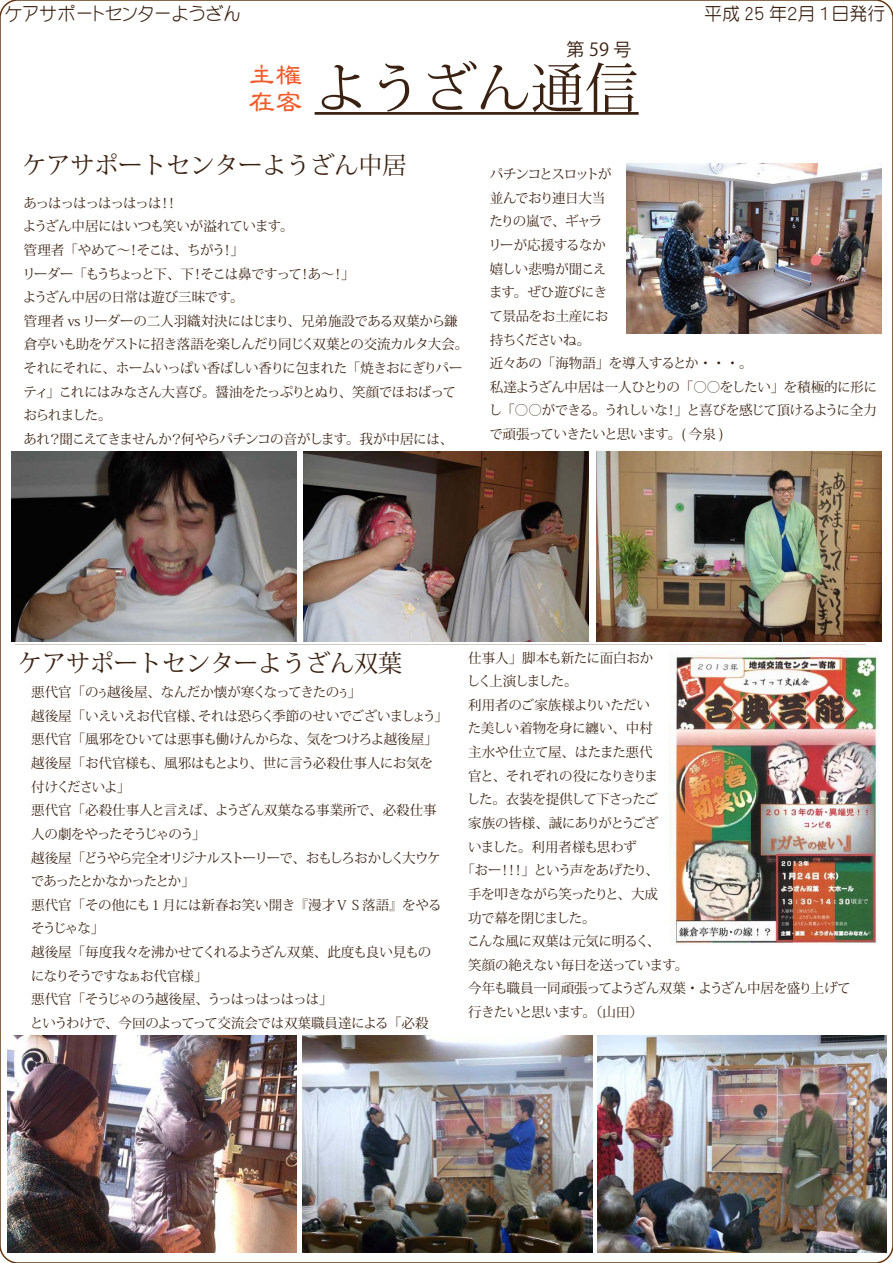
<style>
.page{position:relative;width:893px;height:1263px;background:#fff}
.page>*{position:absolute;margin:0;border:0;box-sizing:border-box;transform-origin:0 0}
.t1{font:54px "Koz Min Pro";color:#3a2111}
.t2{font:27px/27px "Leisu EGP Medium SJIS";color:#f15a29}
.t3{font:24px "Koz Min Pr 6 N";color:#3a2111}
.t4{font:18px "Yenti EGP Medium SJIS";color:#3a2111}
.t5{font:18px "Koz Go Pro";color:#3a2111}
.t6{font:13.5px/23.7px "Koz Min Pro";letter-spacing:-.04em;color:#3a2111}
.t7{font:13.5px "Koz Min Pro";letter-spacing:-.02em;color:#3a2111}
.t8{font:13.5px "Koz Min Pro";letter-spacing:-.01em;color:#3a2111}
.t9{font:13.5px "Koz Min Pro";letter-spacing:-.065em;color:#3a2111}
.t10{font:13.5px "Koz Min Pro";letter-spacing:-.075em;color:#3a2111}
.t11{font:13.5px "Koz Min Pro";letter-spacing:-.06em;color:#3a2111}
.t12{font:13.5px "Koz Min Pro";letter-spacing:-.12em;color:#3a2111}
</style>
<div class="page">
<hr style="left:315px;top:112px;width:324px;height:3px;background:#3a2111">
<img style="left:597px;top:1035px;width:290px;height:217px">
<img style="left:669px;top:651px;width:209px;height:293px">
<img style="left:7px;top:1035px;width:290px;height:217px">
<img style="left:303px;top:1035px;width:289px;height:217px">
<img style="left:626px;top:163px;width:255px;height:170px">
<img style="left:304px;top:452px;width:285px;height:189px">
<img style="left:596px;top:452px;width:285px;height:189px">
<img style="left:12px;top:452px;width:285px;height:189px">
<h3 class="t4" style="left:5px;top:4px;width:238px">ケアサポートセンターようざん</h3>
<h2 class="t2" style="left:249px;top:61px;width:55px">主権在客</h2>
<h3 class="t5" style="left:567px;top:37px;width:66px">第59号</h3>
<h1 class="t1" style="left:315px;top:50px;width:326px">ようざん通信</h1>
<h3 class="t4" style="left:704px;top:4px;width:183px">平成 25 年２月 1 日発行</h3>
<h3 class="t3" style="left:22px;top:152px;width:385px">ケアサポートセンターようざん中居</h3>
<p class="t6" style="left:22px;top:190px;width:448px">あっはっはっはっはっは！！<br>ようざん中居にはいつも笑いが溢れています。<br>管理者「やめて～！そこは、ちがう！」<br>リーダー「もうちょっと下、下！そこは鼻ですって！あ～！」　　<br>ようざん中居の日常は遊び三昧です。<br>管理者 vs リーダーの二人羽織対決にはじまり、兄弟施設である双葉から鎌倉亭いも助をゲストに招き落語を楽しんだり同じく双葉との交流カルタ大会。それにそれに、ホームいっぱい香ばしい香りに包まれた「焼きおにぎりパーティ」これにはみなさん大喜び。醤油をたっぷりとぬり、笑顔でほおばっておられました。<br>あれ？聞こえてきませんか？何やらパチンコの音がします。我が中居には、</p>
<p class="t6" style="left:488px;top:162px;width:390px">パチンコとスロットが<br>並んでおり連日大当<br>たりの嵐で、ギャラ<br>リーが応援するなか<br>嬉しい悲鳴が聞こえ<br>ます。ぜひ遊びにき<br>て景品をお土産にお<br>持ちくださいね。<br>近々あの「海物語」を導入するとか・・・。<br>私達ようざん中居は一人ひとりの「○○をしたい」を積極的に形にし「○○ができる。うれしいな！」と喜びを感じて頂けるように全力で頑張っていきたいと思います。( 今泉 )</p>
<h3 class="t3" style="left:18px;top:649px;width:385px">ケアサポートセンターようざん双葉</h3>
<p class="t6" style="left:30px;top:680px;width:420px">悪代官「のぅ越後屋、なんだか懐が寒くなってきたのぅ」<br>越後屋「いえいえお代官様、それは恐らく季節のせいでございましょう」悪代官「風邪をひいては悪事も働けんからな、気をつけろよ越後屋」越後屋「お代官様も、風邪はもとより、世に言う必殺仕事人にお気を付けくださいよ」<br>悪代官「必殺仕事人と言えば、ようざん双葉なる事業所で、必殺仕事人の劇をやったそうじゃのう」<br>越後屋「どうやら完全オリジナルストーリーで、おもしろおかしく大ウケであったとかなかったとか」<br>悪代官「その他にも１月には新春お笑い開き『漫才ＶＳ落語』をやるそうじゃな」<br>越後屋「毎度我々を沸かせてくれるようざん双葉、此度も良い見もの<br>になりそうですなぁお代官様」<br>悪代官「そうじゃのう越後屋、うっはっはっはっは」<br>というわけで、今回のよってって交流会では双葉職員達による「必殺</p>
<p class="t7" style="left:468px;top:648px;width:187px">仕事人」脚本も新たに面白おか</p>
<p class="t12" style="left:467px;top:672px;width:112px">しく上演しました。</p>
<p class="t8" style="left:468px;top:695px;width:183px">利用者のご家族様よりいただい</p>
<p class="t7" style="left:468px;top:719px;width:187px">た美しい着物を身に纏い、中村</p>
<p class="t6" style="left:468px;top:740px;width:186px">主水や仕立て屋、はたまた悪代</p>
<p class="t6" style="left:468px;top:763px;width:191px">官と、それぞれの役になりきりま</p>
<p class="t10" style="left:467px;top:790px;width:193px">した。衣装を提供して下さったご</p>
<p class="t9" style="left:468px;top:813px;width:192px">家族の皆様、誠にありがとうござ</p>
<p class="t6" style="left:468px;top:834px;width:170px">いました。利用者様も思わず</p>
<p class="t6" style="left:461px;top:858px;width:199px">「おー！！！」という声をあげたり、</p>
<p class="t6" style="left:468px;top:882px;width:191px">手を叩きながら笑ったりと、大成</p>
<p class="t9" style="left:468px;top:908px;width:129px">功で幕を閉じました。</p>
<p class="t8" style="left:467px;top:932px;width:195px">こんな風に双葉は元気に明るく、</p>
<p class="t6" style="left:468px;top:952px;width:222px">笑顔の絶えない毎日を送っています。</p>
<p class="t7" style="left:468px;top:979px;width:384px">今年も職員一同頑張ってようざん双葉・ようざん中居を盛り上げて</p>
<p class="t11" style="left:468px;top:1002px;width:176px">行きたいと思います。（山田）</p>
</div>
